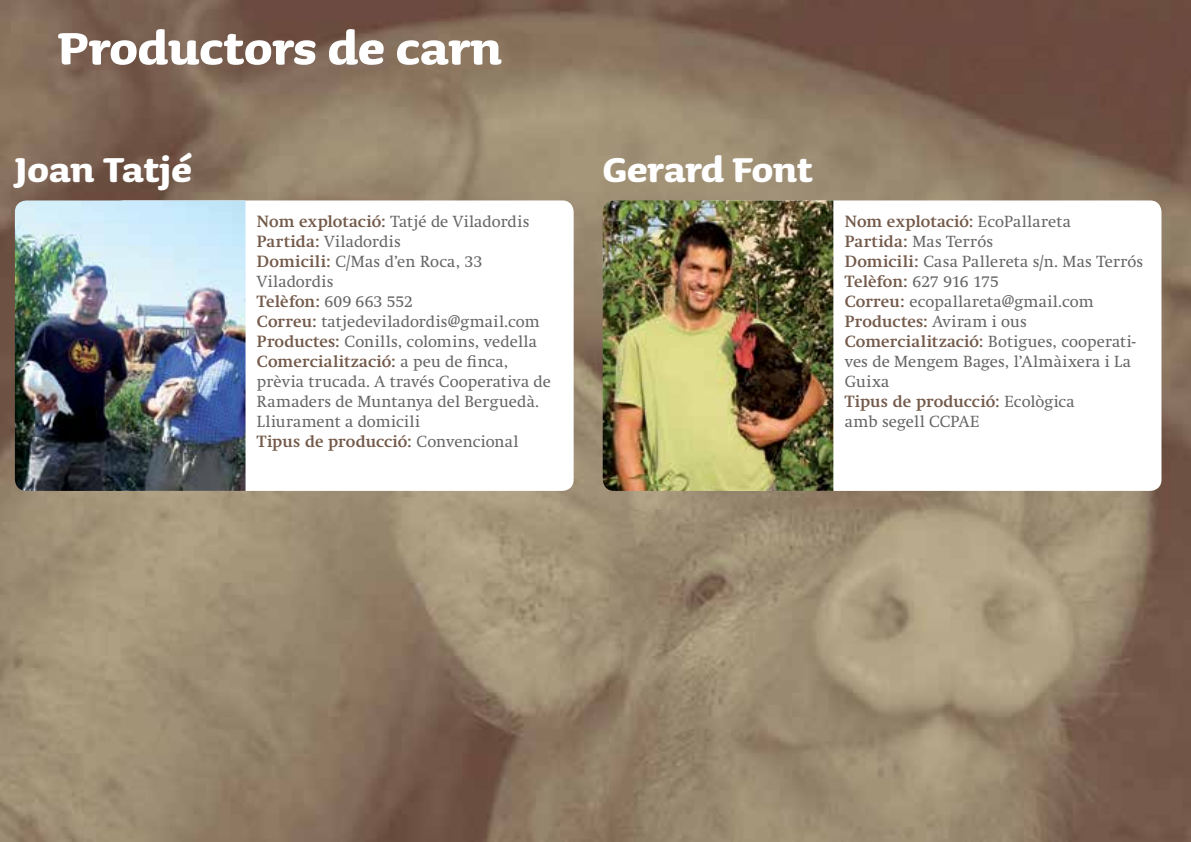
<style>
.page{position:relative;width:1191px;height:842px;background:#fff}
.page>*{position:absolute;margin:0;border:0;box-sizing:border-box;transform-origin:0 0}
.t1{font:700 58px "Sauna";color:#fff}
.t2{font:700 44px "Sauna";color:#fff}
.t3{font:16px/20px "Swift";letter-spacing:.015em;color:#666}
.s1{font-weight:700;color:#745a4a}
</style>
<div class="page">
<img style="left:0;top:0;width:1191px;height:842px">
<div style="left:112px;top:200px;width:461px;height:291px;background:#fff;border-radius:11px"></div>
<div style="left:700px;top:200px;width:461px;height:291px;background:#fff;border-radius:11px"></div>
<img style="left:15px;top:200px;width:230px;height:291px">
<img style="left:602px;top:200px;width:231px;height:291px">
<h1 class="t1" style="left:58px;top:17px;width:446px">Productors de carn</h1>
<h2 class="t2" style="left:15px;top:146px;width:178px">Joan Tatjé</h2>
<h2 class="t2" style="left:603px;top:146px;width:212px">Gerard Font</h2>
<p class="t3" style="left:257px;top:212px;width:295px"><span class="s1">Nom explotació:</span> Tatjé de Viladordis<br><span class="s1">Partida:</span> Viladordis<br><span class="s1">Domicili:</span> C/Mas d’en Roca, 33<br>Viladordis<br><span class="s1">Telèfon:</span> 609 663 552<br><span class="s1">Correu:</span> tatjedeviladordis@gmail.com<br><span class="s1">Productes:</span> Conills, colomins, vedella<br><span class="s1">Comercialització:</span> a peu de finca, prèvia trucada. A través Cooperativa de<br>Ramaders de Muntanya del Berguedà.<br>Lliurament a domicili<br><span class="s1">Tipus de producció:</span> Convencional</p>
<p class="t3" style="left:844px;top:212px;width:300px"><span class="s1">Nom explotació:</span> EcoPallareta<br><span class="s1">Partida:</span> Mas Terrós<br><span class="s1">Domicili:</span> Casa Pallereta s/n. Mas Terrós<br><span class="s1">Telèfon:</span> 627 916 175<br><span class="s1">Correu:</span> ecopallareta@gmail.com<br><span class="s1">Productes:</span> Aviram i ous<br><span class="s1">Comercialització:</span> Botigues, cooperati&shy;ves de Mengem Bages, l’Almàixera i La<br>Guixa<br><span class="s1">Tipus de producció:</span> Ecològica<br>amb segell CCPAE</p>
</div>
